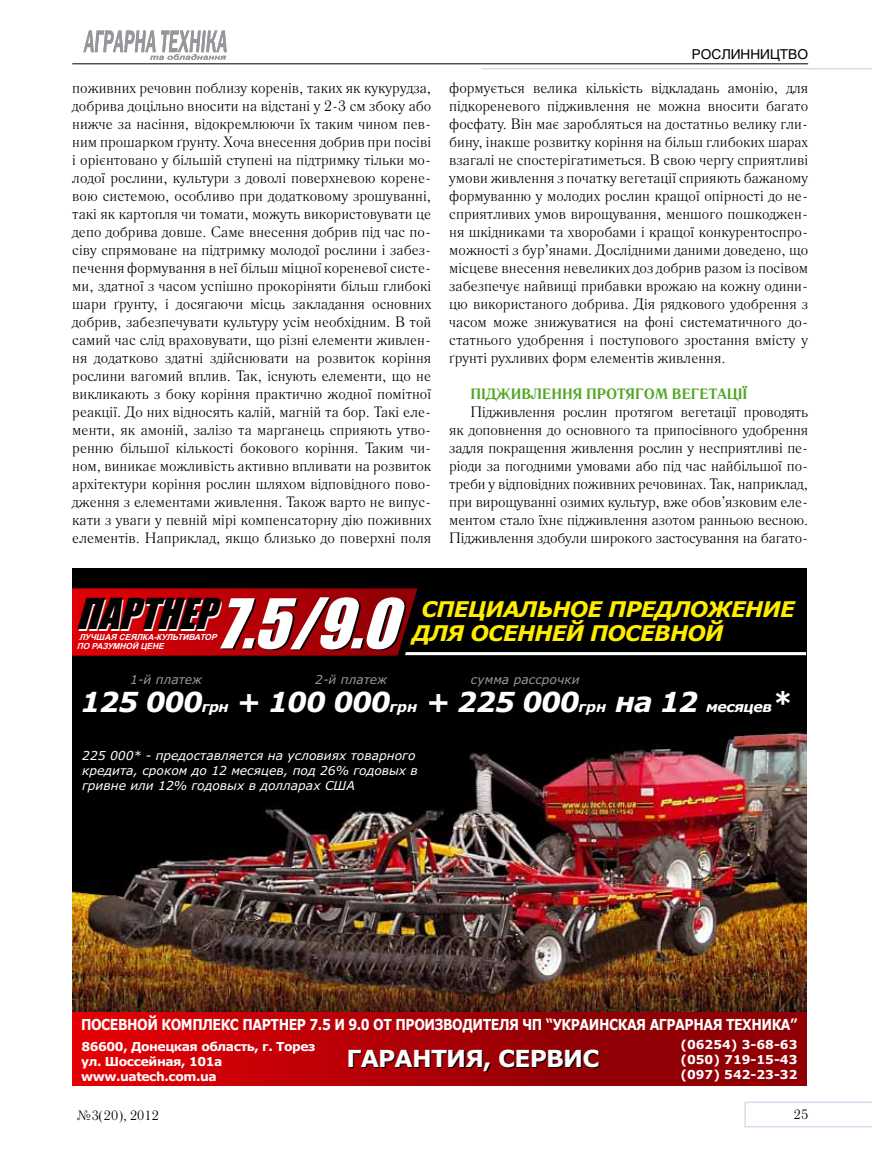
<style>
.page{position:relative;width:872px;height:1170px;background:#fff}
.page>*{position:absolute;margin:0;border:0;box-sizing:border-box;transform-origin:0 0}
.t1{font:italic 39.45px "Impact";color:#fff}
.t2{font:italic 700 27.75px "Verdana";letter-spacing:-.035em;color:#fff}
.t3{font:700 23.55px "Verdana";letter-spacing:-.035em;color:#fff}
.t4{font:italic 700 21.6px/24px "Verdana";letter-spacing:-.035em;color:#ffed00}
.t5{font:700 15.15px "Verdana";letter-spacing:-.035em;color:#fff;scale:.83 1}
.t6{font:15px/18px "Literaturnaya C";color:#000;text-align:justify}
.t7{font:700 15px "Literaturnaya C";color:#52a625}
.t8{font:13.5px "Literaturnaya C";color:#000}
.t9{font:13.5px "Helios";color:#000}
.t10{font:italic 12.3px/15px "Verdana";color:#fff}
.t11{font:700 12.3px/15px "Verdana";letter-spacing:-.035em;color:#fff}
.t12{font:italic 12.3px "Verdana";color:#98989c}
.t13{font:italic 700 8.4px/9px "Arial";color:#fff}
.s1{font-size:63.45px}
.s2{font-size:14.25px}
</style>
<div class="page">
<svg style="left:744px;top:1101px;width:128px;height:26px"></svg>
<hr style="left:72px;top:63px;width:736px;height:1px;background:#000">
<hr style="left:481px;top:68px;width:391px;height:1px;background:#d3ddf0">
<svg style="left:83px;top:31px;width:144px;height:29px"></svg>
<div style="left:72px;top:568px;width:734px;height:517px;background:#000"></div>
<img style="left:72px;top:729px;width:734px;height:282px">
<svg style="left:72px;top:1011px;width:734px;height:74px;background:#ad0005"></svg>
<svg style="left:72px;top:588px;width:734px;height:67px"></svg>
<p class="t9" style="left:692px;top:46px;width:118px">Рослинництво</p>
<p class="t6" style="left:72px;top:78px;width:360px">поживних речовин поблизу коренів, таких як кукурудза, добрива доцільно вносити на відстані у 2-3 см збоку або нижче за насіння, відокремлюючи їх таким чином пев&shy;ним прошарком ґрунту. Хоча внесення добрив при посіві і орієнтовано у більшій ступені на підтримку тільки мо&shy;лодої рослини, культури з доволі поверхневою корене&shy;вою системою, особливо при додатковому зрошуванні, такі як картопля чи томати, можуть використовувати це депо добрива довше. Саме внесення добрив під час по&shy;сіву спрямоване на підтримку молодої рослини і забез&shy;печення формування в неї більш міцної кореневої систе&shy;ми, здатної з часом успішно прокоріняти більш глибокі шари ґрунту, і досягаючи місць закладання основних добрив, забезпечувати культуру усім необхідним. В той самий час слід враховувати, що різні елементи живлен&shy;ня додатково здатні здійснювати на розвиток коріння рослини вагомий вплив. Так, існують елементи, що не викликають з боку коріння практично жодної помітної реакції. До них відносять калій, магній та бор. Такі еле&shy;менти, як амоній, залізо та марганець сприяють утво&shy;ренню більшої кількості бокового коріння. Таким чи&shy;ном, виникає можливість активно впливати на розвиток архітектури коріння рослин шляхом відповідного пово&shy;дження з елементами живлення. Також варто не випус&shy;кати з уваги у певній мірі компенсаторну дію поживних елементів. Наприклад, якщо близько до поверхні поля</p>
<p class="t6" style="left:449px;top:78px;width:360px">формується велика кількість відкладань амонію, для підкореневого підживлення не можна вносити багато фосфату. Він має заробляться на достатньо велику гли&shy;бину, інакше розвитку коріння на більш глибоких шарах взагалі не спостерігатиметься. В свою чергу сприятливі умови живлення з початку вегетації сприяють бажаному формуванню у молодих рослин кращої опірності до не&shy;сприятливих умов вирощування, меншого пошкоджен&shy;ня шкідниками та хворобами і кращої конкурентоспро&shy;можності з бур’янами. Дослідними даними доведено, що місцеве внесення невеликих доз добрив разом із посівом забезпечує найвищі прибавки врожаю на кожну одини&shy;цю використаного добрива. Дія рядкового удобрення з часом може знижуватися на фоні систематичного до&shy;статнього удобрення і поступового зростання вмісту у ґрунті рухливих форм елементів живлення.</p>
<p class="t7" style="left:470px;top:384px;width:278px">Підживлення протягом вегетації</p>
<p class="t6" style="left:449px;top:402px;width:360px;text-indent:21px">Підживлення рослин протягом вегетації проводять як доповнення до основного та припосівного удобрення задля покращення живлення рослин у несприятливі пе&shy;ріоди за погодними умовами або під час найбільшої по&shy;треби у відповідних поживних речовинах. Так, наприклад, при вирощуванні озимих культур, вже обов’язковим еле&shy;ментом стало їхнє підживлення азотом ранньою весною.<br>Підживлення здобули широкого застосування на багато-</p>
<h1 class="t1" style="left:77px;top:584px;width:346px">ПАРТНЕР<span class="s1">7.5/9.0</span></h1>
<h3 class="t4" style="left:412px;top:596px;width:384px;text-indent:9px">СПЕЦИАЛЬНОЕ ПРЕДЛОЖЕНИЕ<br>ДЛЯ ОСЕННЕЙ ПОСЕВНОЙ</h3>
<p class="t13" style="left:77px;top:632px;width:144px">ЛУЧШАЯ СЕЯЛКА-КУЛЬТИВАТОР<br>ПО РАЗУМНОЙ ЦЕНЕ</p>
<p class="t12" style="left:130px;top:671px;width:73px">1-й платеж</p>
<p class="t12" style="left:315px;top:671px;width:73px">2-й платеж</p>
<p class="t12" style="left:471px;top:671px;width:110px">сумма рассрочки</p>
<h2 class="t2" style="left:81px;top:682px;width:712px">125 000<span class="s2">грн</span> + 100 000<span class="s2">грн</span> + 225 000<span class="s2">грн</span> на 12 <span class="s2">месяцев</span>*</h2>
<p class="t10" style="left:82px;top:747px;width:337px">225 000* - предоставляется на условиях товарного кредита, сроком до 12 месяцев, под 26% годовых в гривне или 12% годовых в долларах США</p>
<p class="t5" style="left:81px;top:1013px;width:864px">ПОСЕВНОЙ КОМПЛЕКС ПАРТНЕР 7.5 И 9.0 ОТ ПРОИЗВОДИТЕЛЯ ЧП “УКРАИНСКАЯ АГРАРНАЯ ТЕХНИКА”</p>
<p class="t11" style="left:81px;top:1038px;width:236px">86600, Донецкая область, г. Торез ул. Шоссейная, 101а www.uatech.com.ua</p>
<p class="t11" style="left:680px;top:1036px;width:119px;text-align:justify">(06254) 3-68-63 (050) 719-15-43 (097) 542-23-32</p>
<h3 class="t3" style="left:346px;top:1042px;width:254px">ГАРАНТИЯ, СЕРВИС</h3>
<p class="t8" style="left:77px;top:1107px;width:84px">№3(20), 2012</p>
<p class="t8" style="left:794px;top:1106px;width:16px">25</p>
</div>
